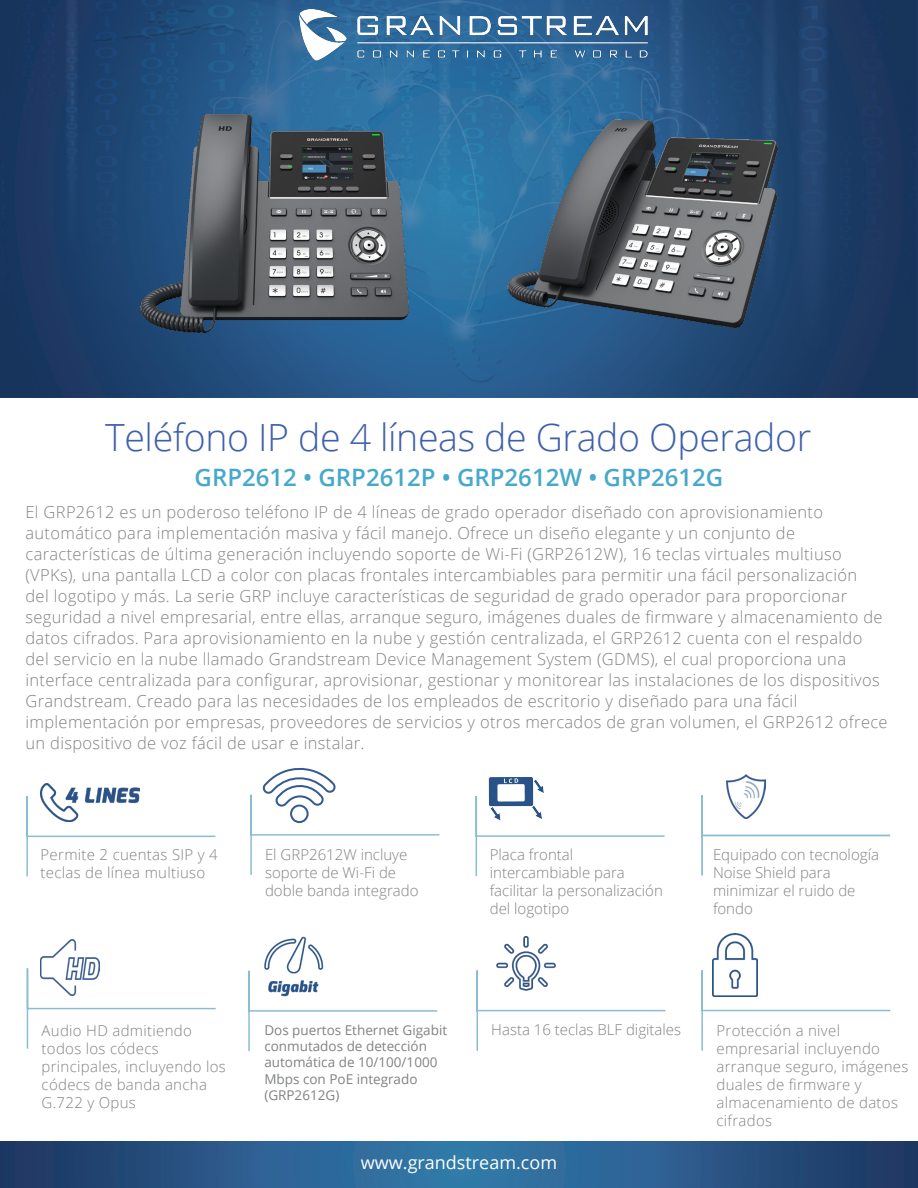
<style>
.page{position:relative;width:918px;height:1188px;background:#fff}
.page>*{position:absolute;margin:0;border:0;box-sizing:border-box;transform-origin:0 0}
.t1{font:300 37.5px "Open Sans";letter-spacing:-.01em;color:#3e60ac}
.t2{font:600 24px "Open Sans";color:#46a8ca}
.t3{font:18px "Open Sans";color:#fff}
.t4{font:300 16.5px/21px "Open Sans";letter-spacing:.02em;color:#808285}
.t5{font:300 15px/18px "Open Sans";letter-spacing:.02em;color:#808285}
.t6{font:300 15px/18px "Open Sans";color:#808285}
.t7{font:13.5px/16.2px "Open Sans";color:#808285}
</style>
<div class="page">
<img style="left:0;top:0;width:916px;height:396px">
<img style="left:291px;top:10px;width:362px;height:53px">
<svg style="left:0;top:1142px;width:918px;height:46px;background:#295988"></svg>
<img style="left:140px;top:114px;width:269px;height:219px">
<img style="left:508px;top:120px;width:270px;height:207px">
<svg style="left:250px;top:767px;width:190px;height:108px"></svg>
<svg style="left:26px;top:967px;width:190px;height:82px"></svg>
<img style="left:40px;top:940px;width:59px;height:56px">
<svg style="left:476px;top:970px;width:190px;height:81px"></svg>
<img style="left:497px;top:936px;width:59px;height:55px">
<svg style="left:701px;top:969px;width:190px;height:82px"></svg>
<img style="left:713px;top:934px;width:45px;height:62px">
<svg style="left:26px;top:795px;width:190px;height:82px"></svg>
<img style="left:41px;top:784px;width:99px;height:37px">
<svg style="left:475px;top:796px;width:190px;height:81px"></svg>
<img style="left:485px;top:777px;width:62px;height:46px">
<svg style="left:701px;top:795px;width:190px;height:81px"></svg>
<img style="left:727px;top:775px;width:38px;height:43px">
<svg style="left:248px;top:970px;width:190px;height:81px"></svg>
<img style="left:263px;top:936px;width:61px;height:61px">
<p class="t1" style="left:105px;top:412px;width:708px">Teléfono IP de 4 líneas de Grado Operador</p>
<p class="t2" style="left:195px;top:461px;width:530px">GRP2612 • GRP2612P • GRP2612W • GRP2612G</p>
<p class="t4" style="left:26px;top:501px;width:864px">El GRP2612 es un poderoso teléfono IP de 4 líneas de grado operador diseñado con aprovisionamiento automático para implementación masiva y fácil manejo. Ofrece un diseño elegante y un conjunto de características de última generación incluyendo soporte de Wi-Fi (GRP2612W), 16 teclas virtuales multiuso (VPKs), una pantalla LCD a color con placas frontales intercambiables para permitir una fácil personalización<br>del logotipo y más. La serie GRP incluye características de seguridad de grado operador para proporcionar seguridad a nivel empresarial, entre ellas, arranque seguro, imágenes duales de firmware y almacenamiento de datos cifrados. Para aprovisionamiento en la nube y gestión centralizada, el GRP2612 cuenta con el respaldo del servicio en la nube llamado Grandstream Device Management System (GDMS), el cual proporciona una interface centralizada para configurar, aprovisionar, gestionar y monitorear las instalaciones de los dispositivos Grandstream. Creado para las necesidades de los empleados de escritorio y diseñado para una fácil implementación por empresas, proveedores de servicios y otros mercados de gran volumen, el GRP2612 ofrece un dispositivo de voz fácil de usar e instalar.</p>
<p class="t5" style="left:41px;top:845px;width:179px">Permite 2 cuentas SIP y 4 teclas de línea multiuso</p>
<p class="t6" style="left:265px;top:845px;width:155px">El GRP2612W incluye soporte de Wi-Fi de doble banda integrado</p>
<p class="t6" style="left:490px;top:845px;width:175px">Placa frontal intercambiable para facilitar la personalización del logotipo</p>
<p class="t6" style="left:713px;top:846px;width:167px">Equipado con tecnología</p>
<p class="t6" style="left:713px;top:864px;width:119px">Noise Shield para</p>
<p class="t6" style="left:713px;top:882px;width:144px">minimizar el ruido de</p>
<p class="t5" style="left:713px;top:900px;width:41px">fondo</p>
<p class="t5" style="left:42px;top:1021px;width:152px">Audio HD admitiendo</p>
<p class="t6" style="left:491px;top:1020px;width:191px">Hasta 16 teclas BLF digitales</p>
<p class="t5" style="left:42px;top:1039px;width:186px">todos los códecs principales, incluyendo los códecs de banda ancha<br>G.722 y Opus</p>
<p class="t7" style="left:264px;top:1022px;width:184px">Dos puertos Ethernet Gigabit</p>
<p class="t7" style="left:264px;top:1038px;width:164px">conmutados de detección</p>
<p class="t7" style="left:264px;top:1054px;width:175px">automática de 10/100/1000</p>
<p class="t7" style="left:264px;top:1070px;width:155px">Mbps con PoE integrado (GRP2612G)</p>
<p class="t3" style="left:361px;top:1151px;width:198px">www.grandstream.com</p>
<p class="t5" style="left:717px;top:1021px;width:193px">Protección a nivel empresarial incluyendo arranque seguro, imágenes duales de firmware y almacenamiento de datos cifrados</p>
</div>
